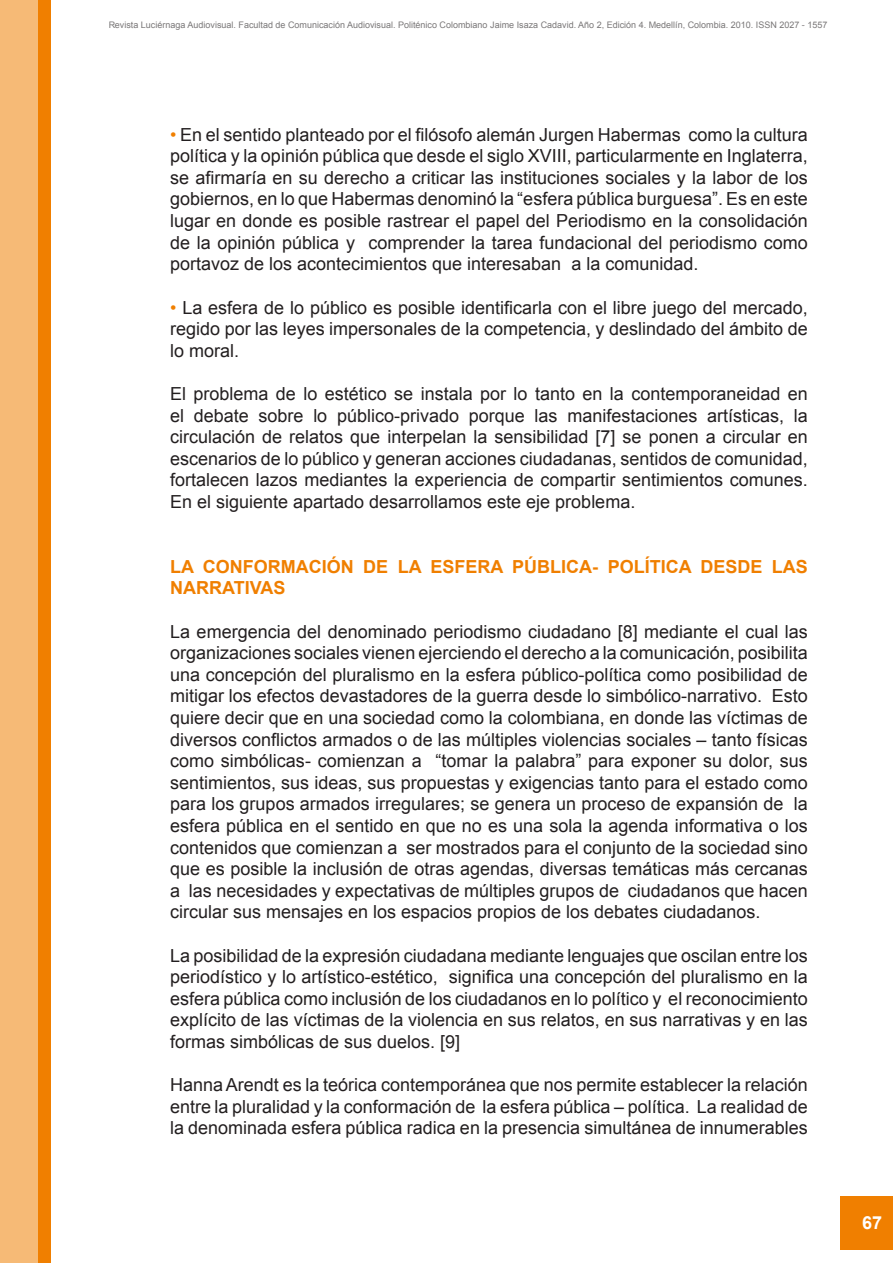
<style>
.page{position:relative;width:893px;height:1263px;background:#fff}
.page>*{position:absolute;margin:0;border:0;box-sizing:border-box;transform-origin:0 0}
.t1{font:18px/21.6px "Arial";color:#231f20;text-align:justify}
.t2{font:700 18px/21.6px "Arial";color:#f07f00}
.t3{font:700 18px "Arial";color:#fff}
.t4{font:9px "Arial";color:#231f20}
.s1{color:#f07f00}
</style>
<div class="page">
<div style="left:0;top:0;width:43px;height:1263px;background:#f6ba76"></div>
<div style="left:39px;top:0;width:12px;height:1263px;background:#f07f00"></div>
<div style="left:841px;top:1196px;width:52px;height:53px;background:#f07f00"></div>
<p class="t4" style="left:108px;top:19px;width:720px">Revista Luciérnaga Audiovisual. Facultad de Comunicación Audiovisual. Politénico Colombiano Jaime Isaza Cadavid. Año 2, Edición 4. Medellín, Colombia. 2010. ISSN 2027 - 1557</p>
<p class="t1" style="left:170px;top:124px;width:639px"><span class="s1">•</span> En el sentido planteado por el filósofo alemán Jurgen Habermas como la cultura política y la opinión pública que desde el siglo XVIII, particularmente en Inglaterra, se afirmaría en su derecho a criticar las instituciones sociales y la labor de los gobiernos, en lo que Habermas denominó la “esfera pública burguesa”. Es en este lugar en donde es posible rastrear el papel del Periodismo en la consolidación de la opinión pública y comprender la tarea fundacional del periodismo como portavoz de los acontecimientos que interesaban a la comunidad.</p>
<p class="t1" style="left:170px;top:297px;width:639px"><span class="s1">•</span> La esfera de lo público es posible identificarla con el libre juego del mercado, regido por las leyes impersonales de la competencia, y deslindado del ámbito de lo moral.</p>
<p class="t1" style="left:170px;top:383px;width:639px">El problema de lo estético se instala por lo tanto en la contemporaneidad en el debate sobre lo público-privado porque las manifestaciones artísticas, la circulación de relatos que interpelan la sensibilidad [7] se ponen a circular en escenarios de lo público y generan acciones ciudadanas, sentidos de comunidad, fortalecen lazos mediantes la experiencia de compartir sentimientos comunes.<br>En el siguiente apartado desarrollamos este eje problema.</p>
<p class="t2" style="left:170px;top:556px;width:639px">LA CONFORMACIÓN DE LA ESFERA PÚBLICA- POLÍTICA DESDE LAS<br>NARRATIVAS</p>
<p class="t1" style="left:170px;top:621px;width:639px">La emergencia del denominado periodismo ciudadano [8] mediante el cual las organizaciones sociales vienen ejerciendo el derecho a la comunicación, posibilita una concepción del pluralismo en la esfera público-política como posibilidad de mitigar los efectos devastadores de la guerra desde lo simbólico-narrativo. Esto quiere decir que en una sociedad como la colombiana, en donde las víctimas de diversos conflictos armados o de las múltiples violencias sociales – tanto físicas como simbólicas- comienzan a “tomar la palabra” para exponer su dolor, sus sentimientos, sus ideas, sus propuestas y exigencias tanto para el estado como para los grupos armados irregulares; se genera un proceso de expansión de la esfera pública en el sentido en que no es una sola la agenda informativa o los contenidos que comienzan a ser mostrados para el conjunto de la sociedad sino que es posible la inclusión de otras agendas, diversas temáticas más cercanas a las necesidades y expectativas de múltiples grupos de ciudadanos que hacen circular sus mensajes en los espacios propios de los debates ciudadanos.</p>
<p class="t1" style="left:170px;top:945px;width:639px">La posibilidad de la expresión ciudadana mediante lenguajes que oscilan entre los periodístico y lo artístico-estético, significa una concepción del pluralismo en la esfera pública como inclusión de los ciudadanos en lo político y el reconocimiento explícito de las víctimas de la violencia en sus relatos, en sus narrativas y en las formas simbólicas de sus duelos. [9]</p>
<p class="t1" style="left:170px;top:1074px;width:639px">Hanna Arendt es la teórica contemporánea que nos permite establecer la relación entre la pluralidad y la conformación de la esfera pública – política. La realidad de la denominada esfera pública radica en la presencia simultánea de innumerables</p>
<p class="t3" style="left:862px;top:1211px;width:22px">67</p>
</div>
